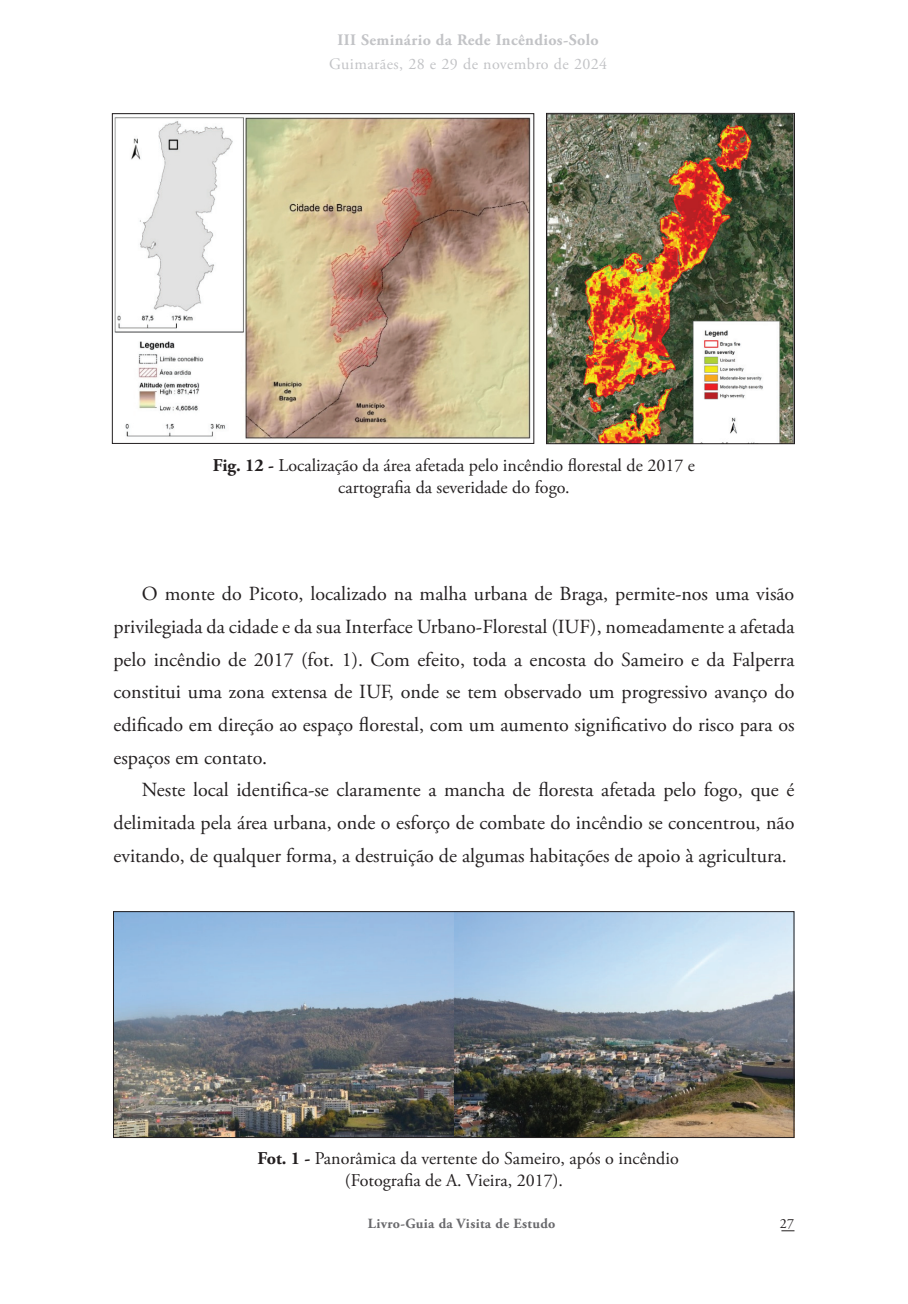
<style>
.page{position:relative;width:908px;height:1304px;background:#fff}
.page>*{position:absolute;margin:0;border:0;box-sizing:border-box;transform-origin:0 0}
.t1{font:20px/32.8px "Adobe Garamond Pro";color:#231f20;text-align:justify}
.t2{font:18px/22px "Adobe Garamond Pro";color:#231f20;text-align:center}
.t3{font:700 16px "Adobe Garamond Pro";letter-spacing:.025em;color:#c2c3c6}
.t4{font:16px "Adobe Garamond Pro";letter-spacing:.025em;color:#c2c3c6}
.t5{font:700 14px "Adobe Garamond Pro";letter-spacing:.025em;color:#69696c}
.t6{font:14px "Adobe Garamond Pro";color:#231f20}
.s1{font-weight:700}
</style>
<div class="page">
<svg style="left:781px;top:1230px;width:13px;height:1px"></svg>
<img style="left:114px;top:117px;width:417px;height:322px">
<div style="left:112px;top:113px;width:422px;height:331px;border:1px solid #231f20"></div>
<img style="left:548px;top:115px;width:244px;height:327px">
<div style="left:546px;top:113px;width:248px;height:331px;border:1px solid #231f20"></div>
<img style="left:115px;top:911px;width:679px;height:227px">
<div style="left:113px;top:911px;width:680px;height:227px;border:1px solid #231f20"></div>
<p class="t3" style="left:337px;top:31px;width:263px">III Seminário da Rede Incêndios-Solo</p>
<p class="t4" style="left:329px;top:54px;width:279px">Guimarães, 28 e 29 de novembro de 2024</p>
<p class="t2" style="left:213px;top:455px;width:483px"><span class="s1">Fig. 12 -</span> Localização da área afetada pelo incêndio florestal de 2017 e cartografia da severidade do fogo.</p>
<p class="t1" style="left:113px;top:578px;width:682px;text-indent:28px">O monte do Picoto, localizado na malha urbana de Braga, permite-nos uma visão privilegiada da cidade e da sua Interface Urbano-Florestal (IUF), nomeadamente a afetada pelo incêndio de 2017 (fot. 1). Com efeito, toda a encosta do Sameiro e da Falperra constitui uma zona extensa de IUF, onde se tem observado um progressivo avanço do edificado em direção ao espaço florestal, com um aumento significativo do risco para os espaços em contato.</p>
<p class="t1" style="left:113px;top:774px;width:682px;text-indent:28px">Neste local identifica-se claramente a mancha de floresta afetada pelo fogo, que é delimitada pela área urbana, onde o esforço de combate do incêndio se concentrou, não evitando, de qualquer forma, a destruição de algumas habitações de apoio à agricultura.</p>
<p class="t2" style="left:345px;top:1148px;width:335px;text-align:left;text-indent:-87px"><span class="s1">Fot. 1 -</span> Panorâmica da vertente do Sameiro, após o incêndio (Fotografia de A. Vieira, 2017).</p>
<p class="t5" style="left:367px;top:1215px;width:189px">Livro-Guia da Visita de Estudo</p>
<p class="t6" style="left:779px;top:1215px;width:16px">27</p>
</div>
